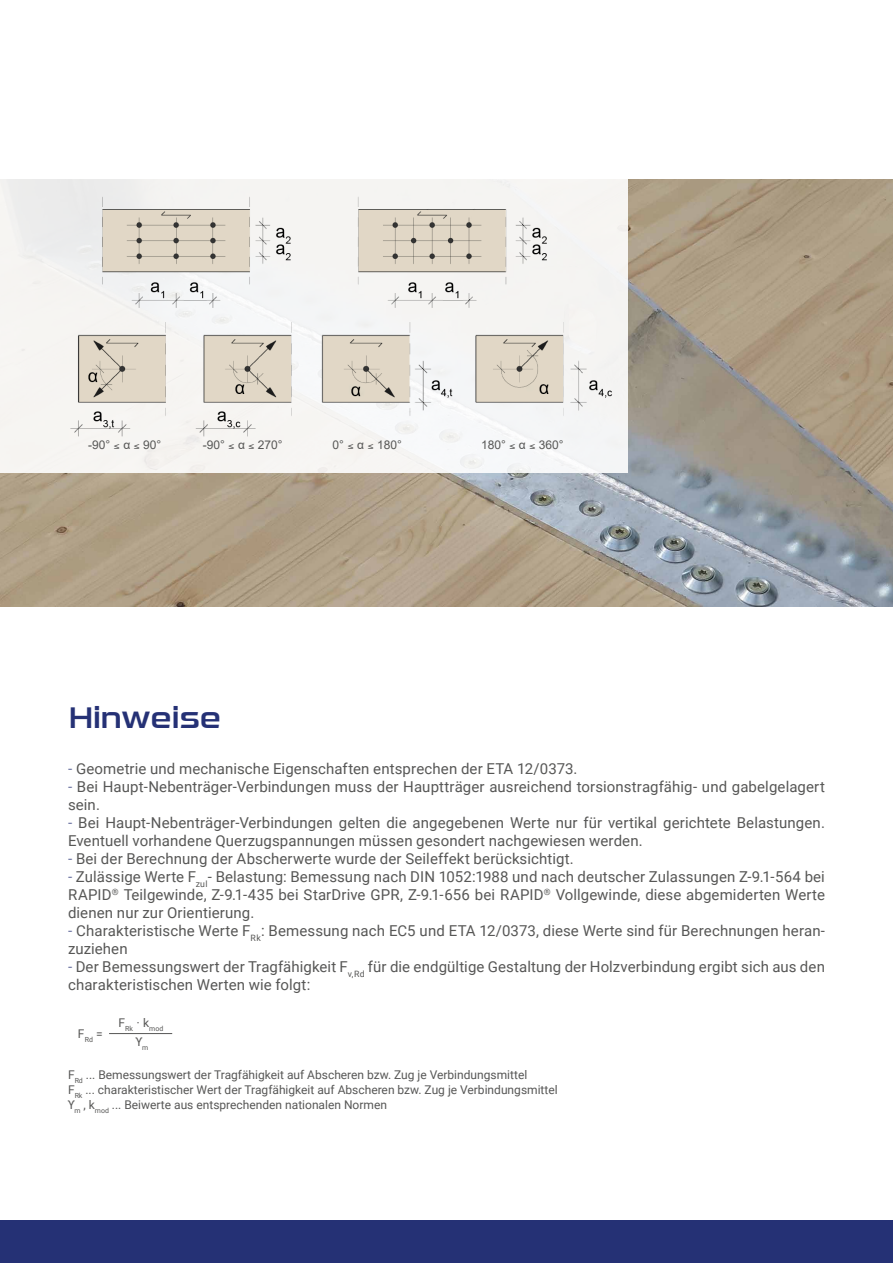
<style>
.page{position:relative;width:893px;height:1263px;background:#fff}
.page>*{position:absolute;margin:0;border:0;box-sizing:border-box;transform-origin:0 0}
.t1{font:30px "Sui Generis Rg SSH";color:#253175}
.t2{font:15px/18px "Roboto";letter-spacing:.01em;color:#575756}
.t3{font:12px/15px "Roboto";color:#575756}
.t4{font:12px "Arial";color:#575756}
.t5{font:7.05px "Roboto";color:#575756}
.s1{font-family:"Jura";font-weight:500}
.s2{font-weight:300;color:#253175}
</style>
<div class="page">
<div style="left:0;top:1220px;width:893px;height:43px;background:#253175"></div>
<img style="left:0;top:180px;width:893px;height:426px">
<div style="left:0;top:166px;width:628px;height:307px;background:linear-gradient(to right,#f6f5f2,#f9f9fa)"></div>
<hr style="left:109px;top:1033px;width:63px;height:1px;background:#575756">
<img style="left:61px;top:186px;width:560px;height:256px">
<p class="t4" style="left:88px;top:436px;width:75px">-90° <span class="s1">≤</span> α <span class="s1">≤</span> 90°</p>
<p class="t4" style="left:203px;top:436px;width:81px">-90° <span class="s1">≤</span> α <span class="s1">≤</span> 270°</p>
<p class="t4" style="left:333px;top:436px;width:71px">0° <span class="s1">≤</span> α <span class="s1">≤</span> 180°</p>
<p class="t4" style="left:481px;top:436px;width:84px">180° <span class="s1">≤</span> α <span class="s1">≤</span> 360°</p>
<h1 class="t1" style="left:69px;top:700px;width:154px">Hinweise</h1>
<p class="t2" style="left:68px;top:759px;width:511px"><span class="s2">-</span> Geometrie und mechanische Eigenschaften entsprechen der ETA 12/0373.</p>
<p class="t2" style="left:68px;top:777px;width:758px"><span class="s2">-</span> Bei Haupt-Nebenträger-Verbindungen muss der Hauptträger ausreichend torsionstragfähig- und gabelgelagert sein.</p>
<p class="t2" style="left:68px;top:813px;width:758px"><span class="s2">-</span> Bei Haupt-Nebenträger-Verbindungen gelten die angegebenen Werte nur für vertikal gerichtete Belastungen.<br>Eventuell vorhandene Querzugspannungen müssen gesondert nachgewiesen werden.</p>
<p class="t2" style="left:68px;top:849px;width:507px"><span class="s2">-</span> Bei der Berechnung der Abscherwerte wurde der Seileffekt berücksichtigt.</p>
<p class="t2" style="left:68px;top:867px;width:758px;text-align:justify"><span class="s2">-</span> Zulässige Werte F<sub>zul</sub>- Belastung: Bemessung nach DIN 1052:1988 und nach deutscher Zulassungen Z-9.1-564 bei RAPID<sup>®</sup> Teilgewinde, Z-9.1-435 bei StarDrive GPR, Z-9.1-656 bei RAPID<sup>®</sup> Vollgewinde, diese abgemiderten Werte dienen nur zur Orientierung.</p>
<p class="t2" style="left:68px;top:921px;width:758px"><span class="s2">-</span> Charakteristische Werte F<sub>Rk</sub>: Bemessung nach EC5 und ETA 12/0373, diese Werte sind für Berechnungen heran&shy;zuziehen</p>
<p class="t2" style="left:68px;top:957px;width:758px"><span class="s2">-</span> Der Bemessungswert der Tragfähigkeit F<sub>v,Rd</sub> für die endgültige Gestaltung der Holzverbindung ergibt sich aus den charakteristischen Werten wie folgt:</p>
<p class="t3" style="left:78px;top:1025px;width:27px">F<sub>Rd</sub> =</p>
<p class="t5" style="left:118px;top:1024px;width:47px"><sup>F</sup>Rk <sup>∙</sup> <sup>k</sup>mod</p>
<p class="t3" style="left:136px;top:1033px;width:14px">ϒ<sub>m</sub></p>
<p class="t3" style="left:68px;top:1067px;width:491px">F<sub>Rd</sub> ... Bemessungswert der Tragfähigkeit auf Abscheren bzw. Zug je Verbindungsmittel<br>F<sub>Rk</sub> ... charakteristischer Wert der Tragfähigkeit auf Abscheren bzw. Zug je Verbindungsmittel<br>ϒ<sub>m</sub> , k<sub>mod</sub> ... Beiwerte aus entsprechenden nationalen Normen</p>
</div>
